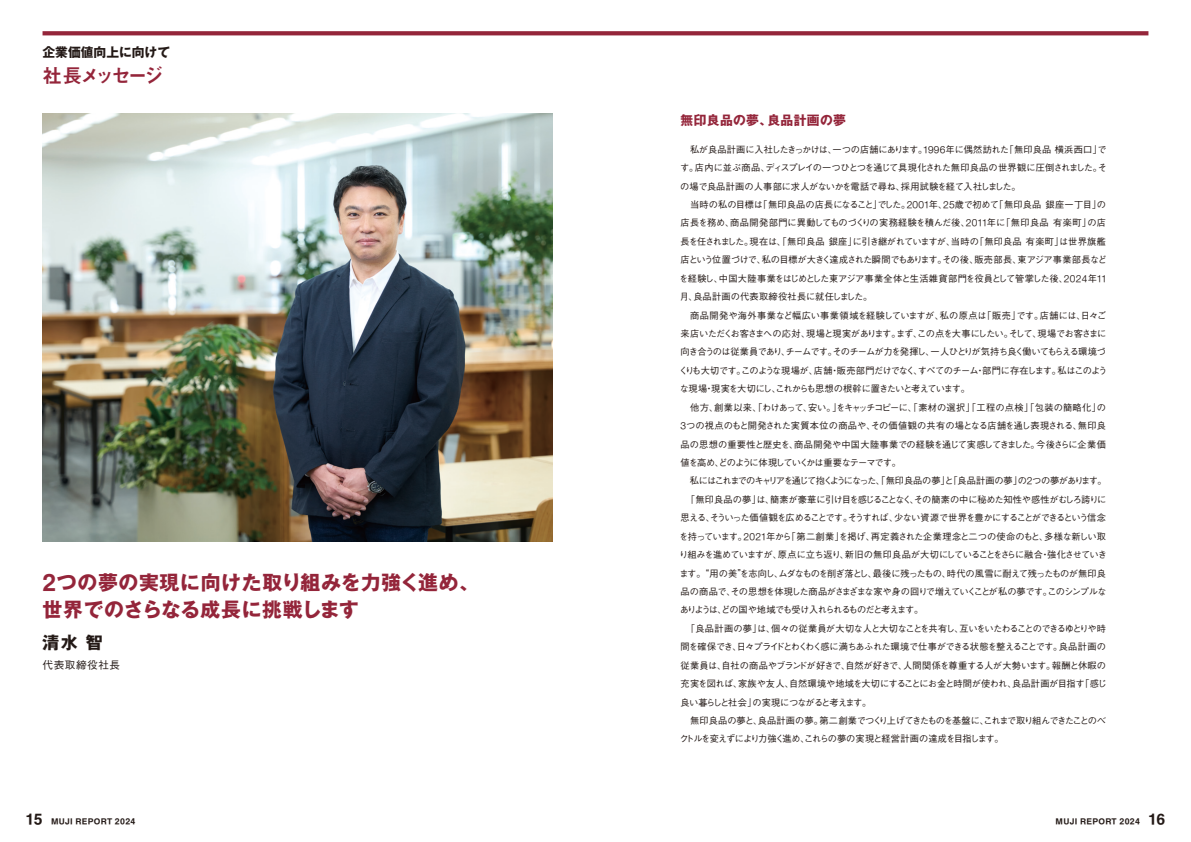
<style>
.page{position:relative;width:1191px;height:842px;background:#fff}
.page>*{position:absolute;margin:0;border:0;box-sizing:border-box;transform-origin:0 0}
.t1{font:700 19.8px/26.9px "Gothic MB101 Pr 6";letter-spacing:.035em;color:#94253a}
.t2{font:19.8px "Midashi Go Pr 6 N MB31";letter-spacing:-.18em;color:#94253a}
.t3{font:700 17px "Gothic MB101 Pr 6";color:#231916}
.t4{font:700 12.8px "Gothic MB101 Pr 6";letter-spacing:.03em;color:#94253a}
.t5{font:700 12.8px "Gothic MB101 Pr 6";color:#231916}
.t6{font:500 10.6px "Gothic BBB Pro";letter-spacing:.05em;color:#231916}
.t7{font:500 9.2px/18.4px "Gothic BBB Pro";letter-spacing:-.06em;color:#231916}
.t8{font:700 7.1px "MUJI Font 2020";letter-spacing:.04em;color:#231916}
.s1{font-family:"Midashi Go Pr 6 MB31"}
.s2{font-family:"MUJI Font 2020"}
.s3{font-family:"MUJI Font 2020";font-weight:300}
.s4{font-size:12.8px}
</style>
<div class="page">
<svg style="left:43px;top:31px;width:1105px;height:4px;background:#982e42"></svg>
<img style="left:43px;top:113px;width:510px;height:428px">
<h3 class="t5" style="left:43px;top:41px;width:129px">企業価値向上に向けて</h3>
<h1 class="t2" style="left:43px;top:59px;width:123px"><span class="s1">社長</span>メッセージ</h1>
<h1 class="t1" style="left:43px;top:569px;width:438px"><span class="s2">2</span>つの夢の実現に向けた取り組みを力強く進め、世界でのさらなる成長に挑戦します</h1>
<h2 class="t3" style="left:43px;top:628px;width:62px">清水智</h2>
<p class="t6" style="left:43px;top:656px;width:79px">代表取締役社長</p>
<h3 class="t4" style="left:680px;top:109px;width:167px">無印良品の夢、良品計画の夢</h3>
<p class="t7" style="left:679px;top:139px;width:430px">　私が良品計画に入社したきっかけは、一つの店舗にあります。<span class="s3">1996</span>年に偶然訪れた「無印良品横浜西口」です。店内に並ぶ商品、ディスプレイの一つひとつを通じて具現化された無印良品の世界観に圧倒されました。その場で良品計画の人事部に求人がないかを電話で尋ね、採用試験を経て入社しました。<br>　当時の私の目標は「無印良品の店長になること」でした。<span class="s3">2001</span>年、<span class="s3">25</span>歳で初めて「無印良品銀座一丁目」の店長を務め、商品開発部門に異動してものづくりの実務経験を積んだ後、<span class="s3">2011</span>年に「無印良品有楽町」の店長を任されました。現在は、「無印良品銀座」に引き継がれていますが、当時の「無印良品有楽町」は世界旗艦店という位置づけで、私の目標が大きく達成された瞬間でもあります。その後、販売部長、東アジア事業部長などを経験し、中国大陸事業をはじめとした東アジア事業全体と生活雑貨部門を役員として管掌した後、<span class="s3">2024</span>年<span class="s3">11</span>月、良品計画の代表取締役社長に就任しました。<br>　商品開発や海外事業など幅広い事業領域を経験していますが、私の原点は「販売」です。店舗には、日々ご来店いただくお客さまへの応対、現場と現実があります。まず、この点を大事にしたい。そして、現場でお客さまに向き合うのは従業員であり、チームです。そのチームが力を発揮し、一人ひとりが気持ち良く働いてもらえる環境づくりも大切です。このような現場が、店舗・販売部門だけでなく、すべてのチーム・部門に存在します。私はこのような現場・現実を大切にし、これからも思想の根幹に置きたいと考えています。<br>　他方、創業以来、「わけあって、安い。」をキャッチコピーに、「素材の選択」「工程の点検」「包装の簡略化」の<span class="s3">3</span>つの視点のもと開発された実質本位の商品や、その価値観の共有の場となる店舗を通し表現される、無印良品の思想の重要性と歴史を、商品開発や中国大陸事業での経験を通じて実感してきました。今後さらに企業価値を高め、どのように体現していくかは重要なテーマです。<br>　私にはこれまでのキャリアを通じて抱くようになった、「無印良品の夢」と「良品計画の夢」の<span class="s3">2</span>つの夢があります。　「無印良品の夢」は、簡素が豪華に引け目を感じることなく、その簡素の中に秘めた知性や感性がむしろ誇りに思える、そういった価値観を広めることです。そうすれば、少ない資源で世界を豊かにすることができるという信念を持っています。<span class="s3">2021</span>年から「第二創業」を掲げ、再定義された企業理念と二つの使命のもと、多様な新しい取り組みを進めていますが、原点に立ち返り、新旧の無印良品が大切にしていることをさらに融合・強化させていきます。“用の美”を志向し、ムダなものを削ぎ落とし、最後に残ったもの、時代の風雪に耐えて残ったものが無印良品の商品で、その思想を体現した商品がさまざまな家や身の回りで増えていくことが私の夢です。このシンプルなありようは、どの国や地域でも受け入れられるものだと考えます。<br>　「良品計画の夢」は、個々の従業員が大切な人と大切なことを共有し、互いをいたわることのできるゆとりや時間を確保でき、日々プライドとわくわく感に満ちあふれた環境で仕事ができる状態を整えることです。良品計画の従業員は、自社の商品やブランドが好きで、自然が好きで、人間関係を尊重する人が大勢います。報酬と休暇の充実を図れば、家族や友人、自然環境や地域を大切にすることにお金と時間が使われ、良品計画が目指す「感じ良い暮らしと社会」の実現につながると考えます。<br>　無印良品の夢と、良品計画の夢。第二創業でつくり上げてきたものを基盤に、これまで取り組んできたことのベクトルを変えずにより力強く進め、これらの夢の実現と経営計画の達成を目指します。</p>
<p class="t8" style="left:26px;top:815px;width:111px"><span class="s4">15</span> MUJI REPORT 2024</p>
<p class="t8" style="left:1055px;top:815px;width:111px">MUJI REPORT 2024 <span class="s4">16</span></p>
</div>
